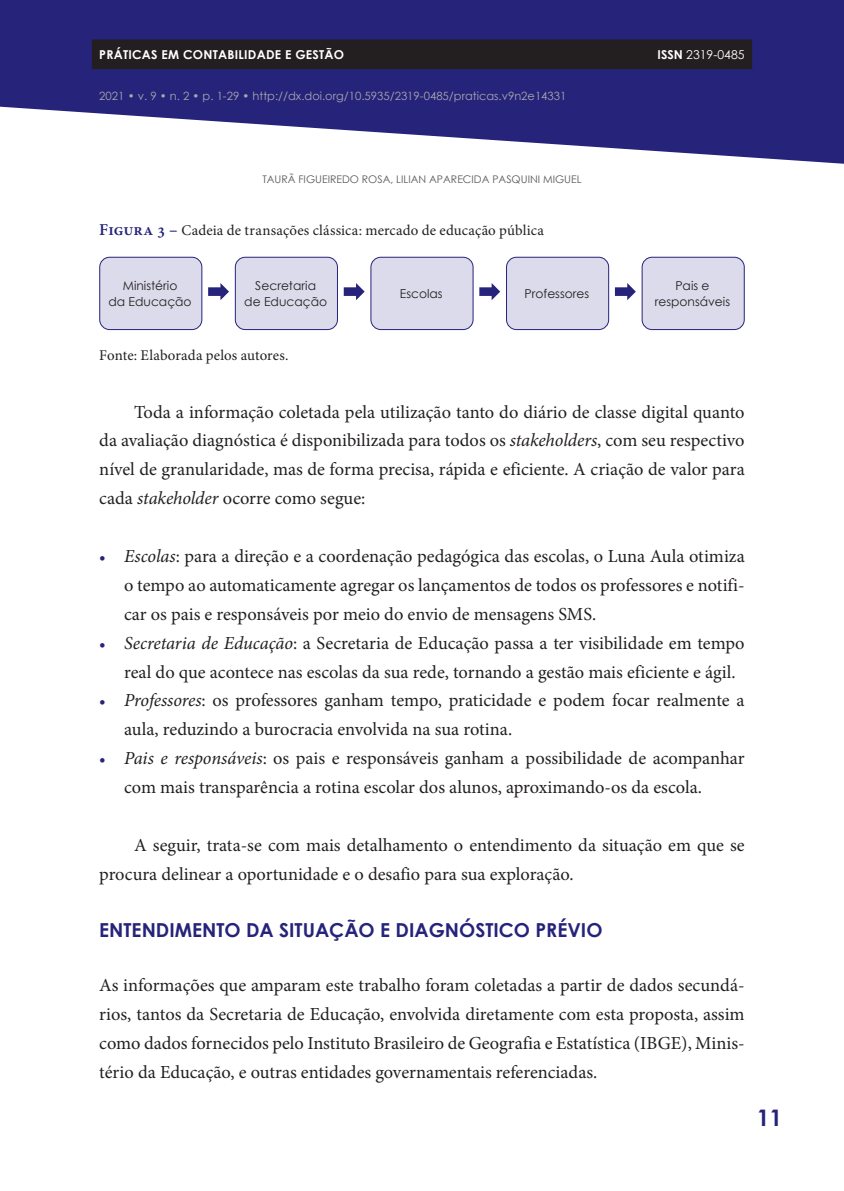
<style>
.page{position:relative;width:844px;height:1191px;background:#fff}
.page>*{position:absolute;margin:0;border:0;box-sizing:border-box;transform-origin:0 0}
.t1{font:700 22.75px "Century Gothic";color:#26237b}
.t2{font:700 19.25px "Century Gothic";color:#26237b}
.t3{font:18.38px/28.9px "Minion Pro";color:#231f20}
.t4{font:14.88px "Minion Pro";letter-spacing:.01em;color:#231f20}
.t5{font:12.25px/15.8px "Century Gothic";color:#231f20;text-align:center}
.t6{font:700 12.25px "Century Gothic";letter-spacing:.02em;color:#fff}
.t7{font:12.25px "Century Gothic";color:#fff}
.t8{font:11.38px "Century Gothic";color:#a8a9ad}
.t9{font:10.5px "Century Gothic";color:#57585a}
.s1{font-weight:700}
.s2{font-weight:600;font-size:16.62px;color:#26237b}
.s3{font-style:italic}
</style>
<div class="page">
<svg style="left:1px;top:0;width:842px;height:164px;fill:#26237b"></svg>
<svg style="left:0;top:0;width:1px;height:107px"></svg>
<div style="left:92px;top:39px;width:660px;height:30px;background:#231f20"></div>
<div style="left:100px;top:257px;width:102px;height:72px;background:#dcdbeb;border-radius:10px"></div>
<div style="left:99px;top:257px;width:103px;height:73px;border:1px solid #26237b;border-radius:10px"></div>
<div style="left:235px;top:257px;width:102px;height:72px;background:#dcdbeb;border-radius:10px"></div>
<div style="left:235px;top:257px;width:103px;height:73px;border:1px solid #26237b;border-radius:10px"></div>
<div style="left:371px;top:257px;width:102px;height:72px;background:#dcdbeb;border-radius:10px"></div>
<div style="left:370px;top:257px;width:103px;height:73px;border:1px solid #26237b;border-radius:10px"></div>
<div style="left:506px;top:257px;width:102px;height:72px;background:#dcdbeb;border-radius:10px"></div>
<div style="left:506px;top:257px;width:103px;height:73px;border:1px solid #26237b;border-radius:10px"></div>
<div style="left:642px;top:257px;width:102px;height:72px;background:#dcdbeb;border-radius:10px"></div>
<div style="left:641px;top:257px;width:103px;height:73px;border:1px solid #26237b;border-radius:10px"></div>
<svg style="left:208px;top:283px;width:21px;height:17px"></svg>
<svg style="left:343px;top:283px;width:21px;height:17px"></svg>
<svg style="left:479px;top:283px;width:21px;height:17px"></svg>
<svg style="left:614px;top:283px;width:21px;height:17px"></svg>
<p class="t6" style="left:99px;top:45px;width:246px">PRÁTICAS EM CONTABILIDADE E GESTÃO</p>
<p class="t7" style="left:657px;top:46px;width:88px"><span class="s1">ISSN</span> 2319-0485</p>
<p class="t8" style="left:99px;top:88px;width:468px">2021 • v. 9 • n. 2 • p. 1-29 • http://dx.doi.org/10.5935/2319-0485/praticas.v9n2e14331</p>
<p class="t9" style="left:262px;top:172px;width:321px">TAURÃ FIGUEIREDO ROSA, LILIAN APARECIDA PASQUINI MIGUEL</p>
<p class="t4" style="left:99px;top:221px;width:446px"><span class="s2">Figura 3 –</span> Cadeia de transações clássica: mercado de educação pública</p>
<p class="t5" style="left:108px;top:278px;width:85px">Ministério<br>da Educação</p>
<p class="t5" style="left:244px;top:278px;width:84px">Secretaria<br>de Educação</p>
<p class="t5" style="left:400px;top:285px;width:44px">Escolas</p>
<p class="t5" style="left:524px;top:285px;width:66px">Professores</p>
<p class="t5" style="left:654px;top:278px;width:77px">Pais e responsáveis</p>
<p class="t4" style="left:99px;top:345px;width:191px">Fonte: Elaborada pelos autores.</p>
<p class="t3" style="left:99px;top:397px;width:646px;text-align:justify;text-indent:35px">Toda a informação coletada pela utilização tanto do diário de classe digital quanto da avaliação diagnóstica é disponibilizada para todos os <span class="s3">stakeholders</span>, com seu respectivo nível de granularidade, mas de forma precisa, rápida e eficiente. A criação de valor para cada <span class="s3">stakeholder</span> ocorre como segue:</p>
<p class="t3" style="left:124px;top:542px;width:622px;text-align:justify;text-indent:-25px"><span class="s2">•</span> <span class="s3">Escolas</span>: para a direção e a coordenação pedagógica das escolas, o Luna Aula otimiza o tempo ao automaticamente agregar os lançamentos de todos os professores e notifi&shy;car os pais e responsáveis por meio do envio de mensagens SMS.</p>
<p class="t3" style="left:124px;top:628px;width:622px;text-indent:-25px"><span class="s2">•</span> <span class="s3">Secretaria de Educação</span>: a Secretaria de Educação passa a ter visibilidade em tempo real do que acontece nas escolas da sua rede, tornando a gestão mais eficiente e ágil.</p>
<p class="t3" style="left:124px;top:686px;width:622px;text-indent:-25px"><span class="s2">•</span> <span class="s3">Professores</span>: os professores ganham tempo, praticidade e podem focar realmente a aula, reduzindo a burocracia envolvida na sua rotina.</p>
<p class="t3" style="left:124px;top:744px;width:622px;text-indent:-25px"><span class="s2">•</span> <span class="s3">Pais e responsáveis</span>: os pais e responsáveis ganham a possibilidade de acompanhar com mais transparência a rotina escolar dos alunos, aproximando-os da escola.</p>
<p class="t3" style="left:99px;top:830px;width:646px;text-indent:35px">A seguir, trata-se com mais detalhamento o entendimento da situação em que se procura delinear a oportunidade e o desafio para sua exploração.</p>
<p class="t2" style="left:99px;top:916px;width:504px">ENTENDIMENTO DA SITUAÇÃO E DIAGNÓSTICO PRÉVIO</p>
<p class="t3" style="left:99px;top:971px;width:646px;text-align:justify">As informações que amparam este trabalho foram coletadas a partir de dados secundá&shy;rios, tantos da Secretaria de Educação, envolvida diretamente com esta proposta, assim como dados fornecidos pelo Instituto Brasileiro de Geografia e Estatística (IBGE), Minis&shy;tério da Educação, e outras entidades governamentais referenciadas.</p>
<p class="t1" style="left:756px;top:1100px;width:27px">11</p>
</div>
